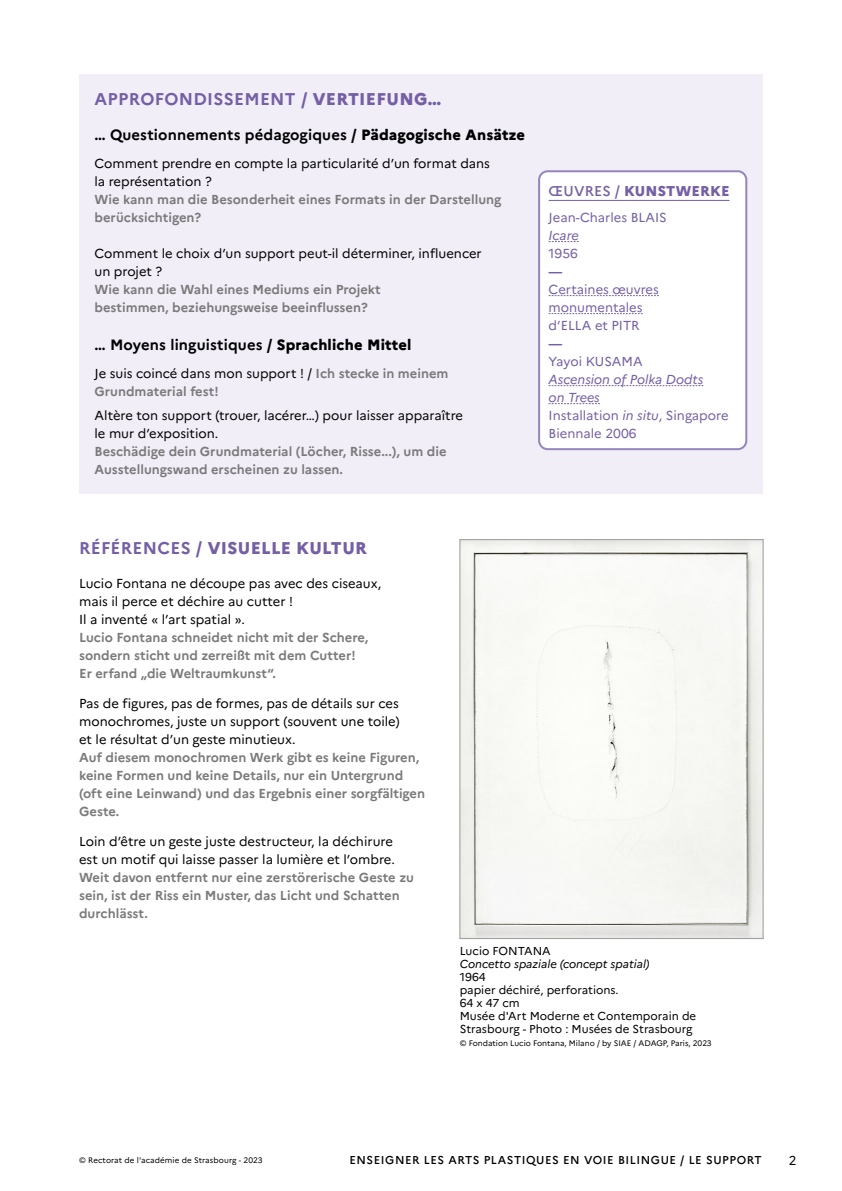
<style>
.page{position:relative;width:842px;height:1191px;background:#fff}
.page>*{position:absolute;margin:0;border:0;box-sizing:border-box;transform-origin:0 0}
.t1{font:700 17px "Marianne";letter-spacing:.02em;color:#755fa5}
.t2{font:800 17px "Marianne";letter-spacing:.02em;color:#755fa5}
.t3{font:700 14.9px "Marianne";letter-spacing:.01em;color:#000}
.t4{font:800 14.2px "Marianne";letter-spacing:.01em;color:#755fa5}
.t5{font:700 13px/18px "Marianne";color:#7c7b7b}
.t6{font:13px/18px "Marianne";color:#000}
.t7{font:italic 13px/18px "Marianne";color:#755fa5}
.t8{font:13px/18px "Marianne";color:#755fa5}
.t9{font:700 13px "Marianne";color:#755fa5}
.t10{font:12.8px "Marianne";color:#000}
.t11{font:11.5px/13px "Marianne";color:#000}
.t12{font:italic 11.5px "Marianne";color:#000}
.t13{font:500 11.4px "Marianne";letter-spacing:.05em;color:#000}
.t14{font:8px "Marianne";color:#000}
.s1{font-weight:800}
.s2{font-weight:400;color:#000}
.s3{font-weight:500}
.s4{font-style:normal}
.s5{font-weight:700}
</style>
<div class="page">
<div style="left:79px;top:74px;width:684px;height:419px;background:#f1eef8"></div>
<div style="left:539px;top:171px;width:207px;height:278px;background:#fff;border-radius:9px"></div>
<hr style="left:549px;top:200px;width:180px;height:1px;background:#755fa5">
<svg style="left:549px;top:241px;width:30px;height:1px"></svg>
<svg style="left:549px;top:295px;width:110px;height:1px"></svg>
<svg style="left:549px;top:313px;width:93px;height:1px"></svg>
<svg style="left:549px;top:385px;width:154px;height:1px"></svg>
<svg style="left:549px;top:403px;width:51px;height:1px"></svg>
<div style="left:538px;top:170px;width:209px;height:280px;border:2px solid #9684bd;border-radius:9px"></div>
<img style="left:462px;top:541px;width:299px;height:395px">
<div style="left:460px;top:539px;width:303px;height:399px;border:1px solid #9d9d9c"></div>
<h1 class="t1" style="left:94px;top:89px;width:348px">APPROFONDISSEMENT / <span class="s1">VERTIEFUNG…</span></h1>
<p class="t3" style="left:94px;top:126px;width:432px">… Questionnements pédagogiques / <span class="s1">Pädagogische Ansätze</span></p>
<p class="t6" style="left:94px;top:154px;width:397px">Comment prendre en compte la particularité d’un format dans la représentation ?</p>
<p class="t5" style="left:94px;top:190px;width:408px">Wie kann man die Besonderheit eines Formats in der Darstellung berücksichtigen?</p>
<p class="t6" style="left:94px;top:244px;width:389px">Comment le choix d’un support peut-il déterminer, influencer un projet ?</p>
<p class="t5" style="left:94px;top:280px;width:288px">Wie kann die Wahl eines Mediums ein Projekt bestimmen, beziehungsweise beeinflussen?</p>
<p class="t3" style="left:94px;top:336px;width:318px">… Moyens linguistiques / <span class="s1">Sprachliche Mittel</span></p>
<p class="t5" style="left:94px;top:364px;width:355px"><span class="s2">Je suis coincé dans mon support ! /</span> Ich stecke in meinem<br>Grundmaterial fest!</p>
<p class="t6" style="left:94px;top:406px;width:370px">Altère ton support (trouer, lacérer…) pour laisser apparaître le mur d’exposition.</p>
<p class="t5" style="left:94px;top:442px;width:354px">Beschädige dein Grundmaterial (Löcher, Risse...), um die<br>Ausstellungswand erscheinen zu lassen.</p>
<p class="t4" style="left:549px;top:183px;width:182px"><span class="s3">ŒUVRES /</span> KUNSTWERKE</p>
<p class="t8" style="left:549px;top:208px;width:120px">Jean-Charles BLAIS</p>
<p class="t7" style="left:549px;top:226px;width:32px">Icare</p>
<p class="t8" style="left:549px;top:244px;width:31px">1956</p>
<p class="t9" style="left:549px;top:263px;width:16px">—</p>
<p class="t8" style="left:549px;top:280px;width:112px">Certaines œuvres monumentales d’ELLA et PITR</p>
<p class="t9" style="left:549px;top:335px;width:16px">—</p>
<p class="t8" style="left:549px;top:352px;width:96px">Yayoi KUSAMA</p>
<p class="t7" style="left:549px;top:370px;width:182px">Ascension of Polka Dodts<br>on Trees<br><span class="s4">Installation</span> in situ<span class="s4">, Singapore<br>Biennale 2006</span></p>
<h1 class="t2" style="left:79px;top:537px;width:289px"><span class="s5">RÉFÉRENCES /</span> VISUELLE KULTUR</h1>
<p class="t6" style="left:79px;top:574px;width:304px">Lucio Fontana ne découpe pas avec des ciseaux, mais il perce et déchire au cutter !<br>Il a inventé « l’art spatial ».</p>
<p class="t5" style="left:79px;top:628px;width:291px">Lucio Fontana schneidet nicht mit der Schere, sondern sticht und zerreißt mit dem Cutter!<br>Er erfand „die Weltraumkunst“.</p>
<p class="t6" style="left:79px;top:694px;width:322px;text-align:justify">Pas de figures, pas de formes, pas de détails sur ces monochromes, juste un support (souvent une toile) et le résultat d’un geste minutieux.</p>
<p class="t5" style="left:79px;top:748px;width:347px">Auf diesem monochromen Werk gibt es keine Figuren, keine Formen und keine Details, nur ein Untergrund (oft eine Leinwand) und das Ergebnis einer sorgfältigen Geste.</p>
<p class="t6" style="left:79px;top:832px;width:317px">Loin d’être un geste juste destructeur, la déchirure est un motif qui laisse passer la lumière et l’ombre.</p>
<p class="t5" style="left:79px;top:868px;width:336px">Weit davon entfernt nur eine zerstörerische Geste zu sein, ist der Riss ein Muster, das Licht und Schatten durchlässt.</p>
<p class="t11" style="left:460px;top:944px;width:93px">Lucio FONTANA</p>
<p class="t12" style="left:460px;top:956px;width:191px">Concetto spaziale (concept spatial)</p>
<p class="t11" style="left:460px;top:970px;width:238px">1964<br>papier déchiré, perforations.<br>64 x 47 cm<br>Musée d'Art Moderne et Contemporain de<br>Strasbourg - Photo : Musées de Strasbourg</p>
<p class="t14" style="left:460px;top:1038px;width:253px">© Fondation Lucio Fontana, Milano / by SIAE / ADAGP, Paris, 2023</p>
<p class="t14" style="left:79px;top:1155px;width:185px">© Rectorat de l'académie de Strasbourg - 2023</p>
<p class="t13" style="left:349px;top:1153px;width:414px">ENSEIGNER LES ARTS PLASTIQUES EN VOIE BILINGUE / LE SUPPORT</p>
<p class="t10" style="left:789px;top:1152px;width:9px">2</p>
</div>
